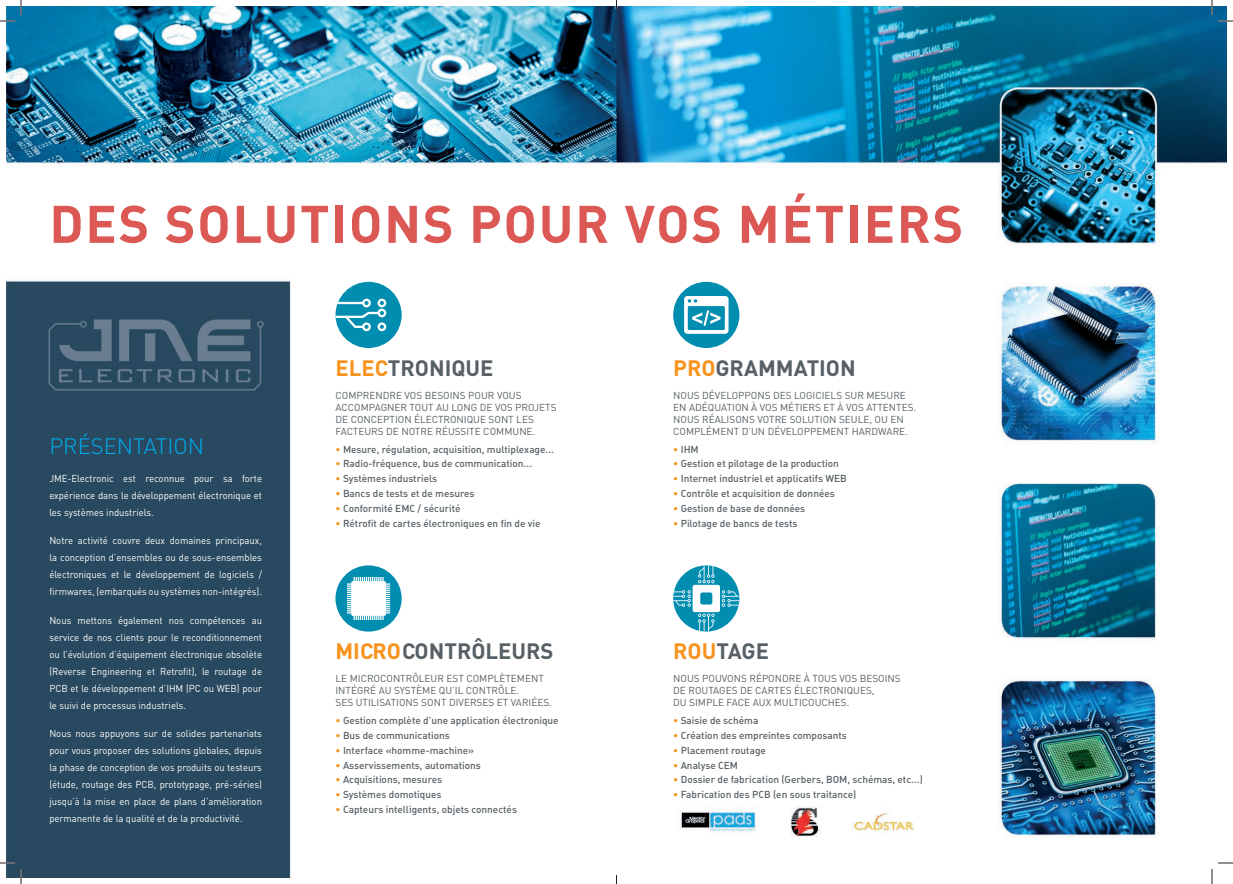
<style>
.page{position:relative;width:1233px;height:884px;background:#fff}
.page>*{position:absolute;margin:0;border:0;box-sizing:border-box;transform-origin:0 0}
.t1{font:700 52px "DIN";letter-spacing:.035em;color:#dc5855}
.t2{font:700 22px "DIN";color:#576065}
.t3{font:22px "DIN Light Alternate";color:#00aeef}
.t4{font:10px/17px "DIN";color:#fff;text-align:justify;scale:.95 1}
.t5{font:10px "DIN Medium Alternate";color:#576065}
.t6{font:10px/12px "DIN";color:#576065}
.s1{color:#f7931d}
</style>
<div class="page">
<img style="left:7px;top:7px;width:1219px;height:870px">
<div style="left:673px;top:282px;width:66px;height:66px;background:#008db0;border-radius:50%"></div>
<svg style="left:684px;top:296px;width:44px;height:38px"></svg>
<div style="left:335px;top:282px;width:67px;height:66px;background:#008db0;border-radius:50%"></div>
<svg style="left:335px;top:299px;width:51px;height:32px"></svg>
<div style="left:335px;top:565px;width:67px;height:67px;background:#008db0;border-radius:50%"></div>
<svg style="left:347px;top:577px;width:43px;height:43px;background:#d1eaf0"></svg>
<svg style="left:673px;top:565px;width:66px;height:66px"></svg>
<svg style="left:1218px;top:20px;width:15px;height:2px"></svg>
<svg style="left:1218px;top:862px;width:15px;height:2px"></svg>
<svg style="left:0;top:0;width:22px;height:22px"></svg>
<svg style="left:0;top:862px;width:22px;height:22px"></svg>
<svg style="left:1211px;top:0;width:1px;height:15px"></svg>
<svg style="left:1211px;top:869px;width:1px;height:15px"></svg>
<h1 class="t1" style="left:49px;top:190px;width:915px">DES SOLUTIONS POUR VOS MÉTIERS</h1>
<h2 class="t3" style="left:49px;top:432px;width:156px">PRÉSENTATION</h2>
<p class="t4" style="left:49px;top:469px;width:225px">JME-Electronic est reconnue pour sa forte expérience dans le développement électronique et les systèmes industriels.</p>
<p class="t4" style="left:49px;top:532px;width:225px">Notre activité couvre deux domaines principaux, la conception d’ensembles ou de sous-ensembles électroniques et le développement de logiciels / firmwares, (embarqués ou systèmes non-intégrés).</p>
<p class="t4" style="left:49px;top:611px;width:225px">Nous mettons également nos compétences au service de nos clients pour le reconditionnement ou l’évolution d’équipement électronique obsolète (Reverse Engineering et Retrofit), le routage de PCB et le développement d’IHM (PC ou WEB) pour le suivi de processus industriels.</p>
<p class="t4" style="left:49px;top:724px;width:225px">Nous nous appuyons sur de solides partenariats pour vous proposer des solutions globales, depuis la phase de conception de vos produits ou testeurs (étude, routage des PCB, prototypage, pré-séries) jusqu’à la mise en place de plans d’amélioration permanente de la qualité et de la productivité.</p>
<h2 class="t2" style="left:335px;top:353px;width:160px"><span class="s1">ELEC</span>TRONIQUE</h2>
<p class="t6" style="left:335px;top:389px;width:223px">COMPRENDRE VOS BESOINS POUR VOUS ACCOMPAGNER TOUT AU LONG DE VOS PROJETS DE CONCEPTION ÉLECTRONIQUE SONT LES FACTEURS DE NOTRE RÉUSSITE COMMUNE.</p>
<p class="t5" style="left:335px;top:445px;width:220px"><span class="s1">•</span> Mesure, régulation, acquisition, multiplexage...</p>
<p class="t5" style="left:335px;top:460px;width:198px"><span class="s1">•</span> Radio-fréquence, bus de communication...</p>
<p class="t5" style="left:335px;top:475px;width:103px"><span class="s1">•</span> Systèmes industriels</p>
<p class="t5" style="left:335px;top:490px;width:140px"><span class="s1">•</span> Bancs de tests et de mesures</p>
<p class="t5" style="left:335px;top:505px;width:127px"><span class="s1">•</span> Conformité EMC / sécurité</p>
<p class="t5" style="left:335px;top:520px;width:207px"><span class="s1">•</span> Rétrofit de cartes électroniques en fin de vie</p>
<h2 class="t2" style="left:335px;top:637px;width:220px"><span class="s1">MICRO</span>CONTRÔLEURS</h2>
<p class="t6" style="left:335px;top:673px;width:218px">LE MICROCONTRÔLEUR EST COMPLÈTEMENT<br>INTÉGRÉ AU SYSTÈME QU’IL CONTRÔLE.<br>SES UTILISATIONS SONT DIVERSES ET VARIÉES.</p>
<p class="t5" style="left:335px;top:717px;width:225px"><span class="s1">•</span> Gestion complète d’une application électronique</p>
<p class="t5" style="left:335px;top:732px;width:116px"><span class="s1">•</span> Bus de communications</p>
<p class="t5" style="left:335px;top:747px;width:140px"><span class="s1">•</span> Interface «homme-machine»</p>
<p class="t5" style="left:335px;top:761px;width:147px"><span class="s1">•</span> Asservissements, automations</p>
<p class="t5" style="left:335px;top:776px;width:108px"><span class="s1">•</span> Acquisitions, mesures</p>
<p class="t5" style="left:335px;top:791px;width:108px"><span class="s1">•</span> Systèmes domotiques</p>
<p class="t5" style="left:335px;top:806px;width:183px"><span class="s1">•</span> Capteurs intelligents, objets connectés</p>
<h2 class="t2" style="left:673px;top:353px;width:184px"><span class="s1">PRO</span>GRAMMATION</h2>
<p class="t6" style="left:673px;top:389px;width:244px">NOUS DÉVELOPPONS DES LOGICIELS SUR MESURE EN ADÉQUATION À VOS MÉTIERS ET À VOS ATTENTES.<br>NOUS RÉALISONS VOTRE SOLUTION SEULE, OU EN COMPLÉMENT D’UN DÉVELOPPEMENT HARDWARE.</p>
<p class="t5" style="left:673px;top:445px;width:27px"><span class="s1">•</span> IHM</p>
<p class="t5" style="left:673px;top:460px;width:167px"><span class="s1">•</span> Gestion et pilotage de la production</p>
<p class="t5" style="left:673px;top:475px;width:175px"><span class="s1">•</span> Internet industriel et applicatifs WEB</p>
<p class="t5" style="left:673px;top:490px;width:163px"><span class="s1">•</span> Contrôle et acquisition de données</p>
<p class="t5" style="left:673px;top:505px;width:133px"><span class="s1">•</span> Gestion de base de données</p>
<p class="t5" style="left:673px;top:520px;width:126px"><span class="s1">•</span> Pilotage de bancs de tests</p>
<h2 class="t2" style="left:673px;top:637px;width:97px"><span class="s1">ROU</span>TAGE</h2>
<p class="t6" style="left:673px;top:673px;width:229px">NOUS POUVONS RÉPONDRE À TOUS VOS BESOINS<br>DE ROUTAGES DE CARTES ÉLECTRONIQUES,<br>DU SIMPLE FACE AUX MULTICOUCHES.</p>
<p class="t5" style="left:673px;top:717px;width:87px"><span class="s1">•</span> Saisie de schéma</p>
<p class="t5" style="left:673px;top:732px;width:175px"><span class="s1">•</span> Création des empreintes composants</p>
<p class="t5" style="left:673px;top:747px;width:94px"><span class="s1">•</span> Placement routage</p>
<p class="t5" style="left:673px;top:761px;width:66px"><span class="s1">•</span> Analyse CEM</p>
<p class="t5" style="left:673px;top:776px;width:251px"><span class="s1">•</span> Dossier de fabrication (Gerbers, BOM, schémas, etc...)</p>
<p class="t5" style="left:673px;top:791px;width:185px"><span class="s1">•</span> Fabrication des PCB (en sous traitance)</p>
</div>
